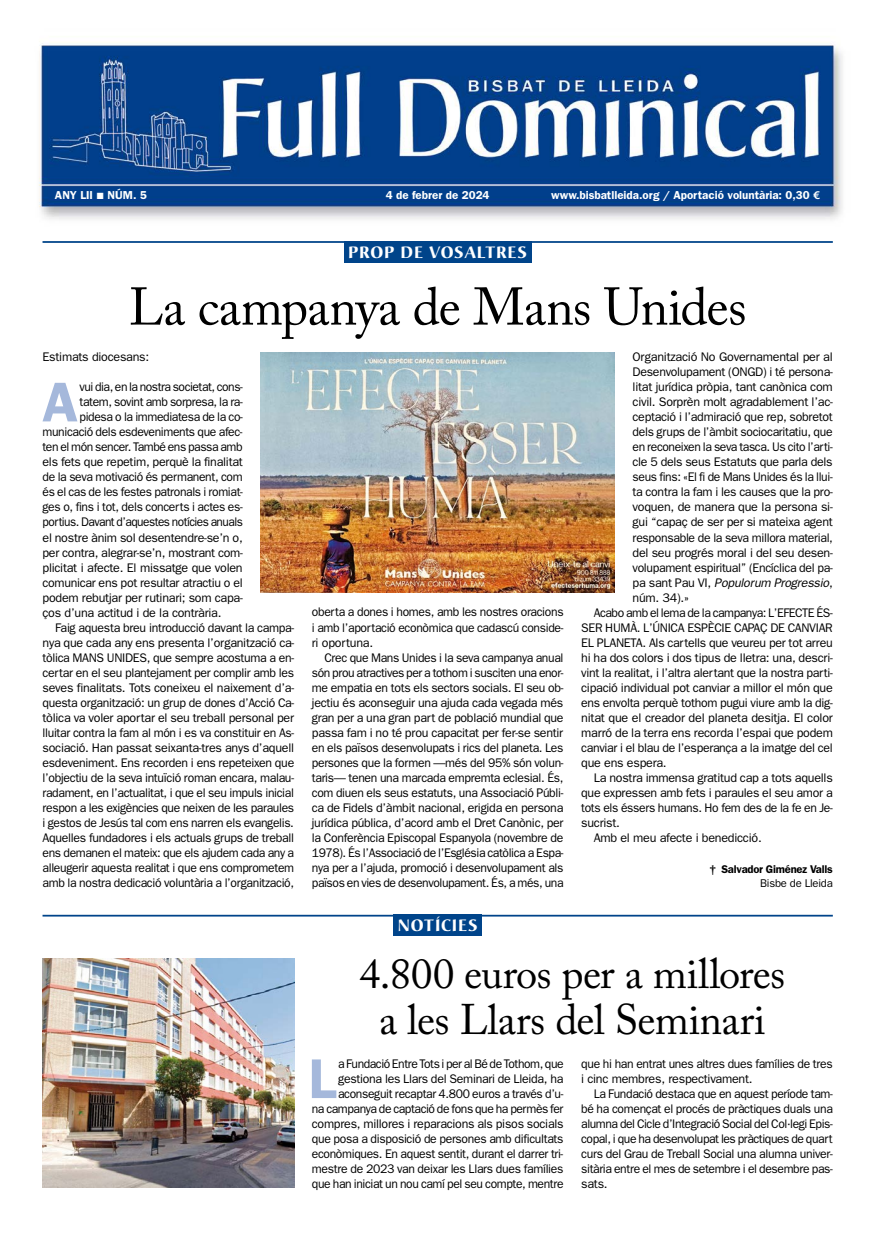
<style>
.page{position:relative;width:886px;height:1241px;background:#fff}
.page>*{position:absolute;margin:0;border:0;box-sizing:border-box;transform-origin:0 0}
.t1{font:600 56.25px "Franklin Gothic";color:#a5b8db}
.t2{font:52.5px "Adobe Caslon Pro";letter-spacing:-.02em;color:#000}
.t3{font:42.5px/46.2px "Adobe Caslon Pro";letter-spacing:-.01em;color:#000;text-align:center}
.t4{font:700 16.25px "Christiana";letter-spacing:.05em;color:#fff}
.t5{font:12.5px/15px "Franklin Gothic";letter-spacing:-.025em;color:#000;text-align:justify}
.t6{font:12.5px "Franklin Gothic";letter-spacing:-.045em;color:#000;scale:.95 1}
.t7{font:italic 12.5px "Franklin Gothic";letter-spacing:-.02em;color:#000}
.t8{font:600 11.5px "Franklin Gothic";color:#fff}
.t9{font:600 11.25px "Franklin Gothic";letter-spacing:-.02em;color:#000}
.t10{font:11.25px "Franklin Gothic";letter-spacing:-.02em;color:#000}
.s1{font-family:"European Pi Three";font-weight:400;font-size:9px}
.s2{font-family:"Euro Sans ITC";font-weight:700}
.s3{font-style:normal}
</style>
<div class="page">
<img style="left:39px;top:43px;width:804px;height:177px">
<div style="left:344px;top:241px;width:187px;height:21px;background:#00448a"></div>
<hr style="left:43px;top:241px;width:790px;height:2px;background:#00448a">
<div style="left:393px;top:914px;width:89px;height:21px;background:#00448a"></div>
<hr style="left:43px;top:914px;width:790px;height:2px;background:#00448a">
<img style="left:260px;top:353px;width:355px;height:239px">
<img style="left:43px;top:958px;width:251px;height:229px">
<p class="t8" style="left:55px;top:188px;width:93px">ANY LII <span class="s1">L</span> NÚM. 5</p>
<p class="t8" style="left:386px;top:188px;width:105px">4 de febrer de 2024</p>
<p class="t8" style="left:551px;top:188px;width:271px">www.bisbatlleida.org / Aportació voluntària: 0,30 <span class="s2">E</span></p>
<h3 class="t4" style="left:348px;top:241px;width:180px">PROP DE VOSALTRES</h3>
<h2 class="t2" style="left:129px;top:276px;width:619px">La campanya de Mans Unides</h2>
<p class="t5" style="left:43px;top:349px;width:108px">Estimats diocesans:</p>
<h1 class="t1" style="left:42px;top:369px;width:37px">A</h1>
<p class="t5" style="left:80px;top:379px;width:165px">vui dia, en la nostra societat, cons-</p>
<p class="t5" style="left:632px;top:349px;width:202px">Organització No Governamental per al</p>
<p class="t5" style="left:632px;top:364px;width:202px">Desenvolupament (ONGD) i té persona-</p>
<p class="t5" style="left:632px;top:379px;width:202px">litat jurídica pròpia, tant canònica com</p>
<p class="t5" style="left:632px;top:394px;width:202px">civil. Sorprèn molt agradablement l’ac-</p>
<p class="t5" style="left:632px;top:409px;width:202px">ceptació i l’admiració que rep, sobretot</p>
<p class="t5" style="left:632px;top:424px;width:202px">dels grups de l’àmbit sociocaritatiu, que</p>
<p class="t5" style="left:632px;top:439px;width:202px">en reconeixen la seva tasca. Us cito l’arti-</p>
<p class="t5" style="left:632px;top:454px;width:202px">cle 5 dels seus Estatuts que parla dels</p>
<p class="t5" style="left:632px;top:469px;width:202px">seus fins: «El fi de Mans Unides és la llui-</p>
<p class="t5" style="left:632px;top:484px;width:202px">ta contra la fam i les causes que la pro-</p>
<p class="t5" style="left:632px;top:499px;width:202px">voquen, de manera que la persona si-</p>
<p class="t5" style="left:632px;top:514px;width:202px">gui “capaç de ser per si mateixa agent</p>
<p class="t5" style="left:632px;top:529px;width:202px">responsable de la seva millora material,</p>
<p class="t5" style="left:632px;top:544px;width:202px">del seu progrés moral i del seu desen-</p>
<p class="t5" style="left:632px;top:559px;width:202px">volupament espiritual” (Encíclica del pa-</p>
<p class="t7" style="left:632px;top:575px;width:202px"><span class="s3">pa sant Pau VI,</span> Populorum Progressio<span class="s3">,</span></p>
<p class="t5" style="left:632px;top:589px;width:58px">núm. 34).»</p>
<p class="t5" style="left:594px;top:604px;width:241px">Acabo amb el lema de la campanya: L’EFECTE ÉS-</p>
<p class="t5" style="left:581px;top:619px;width:253px">SER HUMÀ. L’ÚNICA ESPÈCIE CAPAÇ DE CANVIAR</p>
<p class="t5" style="left:581px;top:634px;width:253px">EL PLANETA. Als cartells que veureu per tot arreu</p>
<p class="t5" style="left:581px;top:649px;width:253px">hi ha dos colors i dos tipus de lletra: una, descri-</p>
<p class="t5" style="left:581px;top:664px;width:253px">vint la realitat, i l’altra alertant que la nostra parti-</p>
<p class="t5" style="left:581px;top:679px;width:253px">cipació individual pot canviar a millor el món que</p>
<p class="t5" style="left:581px;top:694px;width:253px">ens envolta perquè tothom pugui viure amb la dig-</p>
<p class="t5" style="left:581px;top:709px;width:253px">nitat que el creador del planeta desitja. El color</p>
<p class="t5" style="left:581px;top:724px;width:253px">marró de la terra ens recorda l’espai que podem</p>
<p class="t5" style="left:581px;top:739px;width:253px">canviar i el blau de l’esperança a la imatge del cel</p>
<p class="t5" style="left:581px;top:754px;width:87px">que ens espera.</p>
<p class="t5" style="left:594px;top:769px;width:241px">La nostra immensa gratitud cap a tots aquells</p>
<p class="t5" style="left:581px;top:784px;width:253px">que expressen amb fets i paraules el seu amor a</p>
<p class="t5" style="left:581px;top:799px;width:253px">tots els éssers humans. Ho fem des de la fe en Je-</p>
<p class="t5" style="left:581px;top:814px;width:40px">sucrist.</p>
<p class="t5" style="left:594px;top:829px;width:169px">Amb el meu afecte i benedicció.</p>
<p class="t9" style="left:709px;top:862px;width:125px">† Salvador Giménez Valls</p>
<p class="t10" style="left:760px;top:876px;width:74px">Bisbe de Lleida</p>
<p class="t5" style="left:80px;top:394px;width:165px">tatem, sovint amb sorpresa, la ra-</p>
<p class="t5" style="left:80px;top:409px;width:165px">pidesa o la immediatesa de la co-</p>
<p class="t5" style="left:43px;top:424px;width:202px">municació dels esdeveniments que afec-</p>
<p class="t5" style="left:43px;top:439px;width:202px">ten el món sencer. També ens passa amb</p>
<p class="t5" style="left:43px;top:454px;width:202px">els fets que repetim, perquè la finalitat</p>
<p class="t5" style="left:43px;top:469px;width:202px">de la seva motivació és permanent, com</p>
<p class="t5" style="left:43px;top:484px;width:202px">és el cas de les festes patronals i romiat-</p>
<p class="t5" style="left:43px;top:499px;width:202px">ges o, fins i tot, dels concerts i actes es-</p>
<p class="t6" style="left:43px;top:515px;width:212px">portius. Davant d’aquestes notícies anuals</p>
<p class="t5" style="left:43px;top:529px;width:202px">el nostre ànim sol desentendre-se’n o,</p>
<p class="t5" style="left:43px;top:544px;width:202px">per contra, alegrar-se’n, mostrant com-</p>
<p class="t5" style="left:43px;top:559px;width:202px">plicitat i afecte. El missatge que volen</p>
<p class="t5" style="left:43px;top:574px;width:202px">comunicar ens pot resultar atractiu o el</p>
<p class="t5" style="left:43px;top:589px;width:202px">podem rebutjar per rutinari; som capa-</p>
<p class="t5" style="left:43px;top:604px;width:180px">ços d’una actitud i de la contrària.</p>
<p class="t5" style="left:55px;top:619px;width:241px">Faig aquesta breu introducció davant la campa-</p>
<p class="t5" style="left:43px;top:634px;width:253px">nya que cada any ens presenta l’organització ca-</p>
<p class="t5" style="left:43px;top:649px;width:253px">tòlica MANS UNIDES, que sempre acostuma a en-</p>
<p class="t5" style="left:43px;top:664px;width:253px">certar en el seu plantejament per complir amb les</p>
<p class="t5" style="left:43px;top:679px;width:253px">seves finalitats. Tots coneixeu el naixement d’a-</p>
<p class="t5" style="left:43px;top:694px;width:253px">questa organització: un grup de dones d’Acció Ca-</p>
<p class="t5" style="left:43px;top:709px;width:253px">tòlica va voler aportar el seu treball personal per</p>
<p class="t5" style="left:43px;top:724px;width:253px">lluitar contra la fam al món i es va constituir en As-</p>
<p class="t5" style="left:43px;top:739px;width:253px">sociació. Han passat seixanta-tres anys d’aquell</p>
<p class="t5" style="left:43px;top:754px;width:253px">esdeveniment. Ens recorden i ens repeteixen que</p>
<p class="t5" style="left:43px;top:769px;width:253px">l’objectiu de la seva intuïció roman encara, malau-</p>
<p class="t5" style="left:43px;top:784px;width:253px">radament, en l’actualitat, i que el seu impuls inicial</p>
<p class="t5" style="left:43px;top:799px;width:253px">respon a les exigències que neixen de les paraules</p>
<p class="t5" style="left:43px;top:814px;width:253px">i gestos de Jesús tal com ens narren els evangelis.</p>
<p class="t5" style="left:43px;top:829px;width:253px">Aquelles fundadores i els actuals grups de treball</p>
<p class="t5" style="left:43px;top:844px;width:253px">ens demanen el mateix: que els ajudem cada any a</p>
<p class="t5" style="left:43px;top:859px;width:253px">alleugerir aquesta realitat i que ens comprometem</p>
<p class="t5" style="left:43px;top:874px;width:253px">amb la nostra dedicació voluntària a l’organització,</p>
<p class="t5" style="left:312px;top:604px;width:253px">oberta a dones i homes, amb les nostres oracions i amb l’aportació econòmica que cadascú conside&shy;ri oportuna.</p>
<p class="t5" style="left:312px;top:649px;width:253px;text-indent:13px">Crec que Mans Unides i la seva campanya anual són prou atractives per a tothom i susciten una enor&shy;me empatia en tots els sectors socials. El seu ob&shy;jectiu és aconseguir una ajuda cada vegada més gran per a una gran part de població mundial que passa fam i no té prou capacitat per fer-se sentir en els països desenvolupats i rics del planeta. Les persones que la formen —més del 95% són volun&shy;taris— tenen una marcada empremta eclesial. És, com diuen els seus estatuts, una Associació Públi&shy;ca de Fidels d’àmbit nacional, erigida en persona jurídica pública, d’acord amb el Dret Canònic, per la Conferència Episcopal Espanyola (novembre de 1978). És l’Associació de l’Església catòlica a Espa&shy;nya per a l’ajuda, promoció i desenvolupament als països en vies de desenvolupament. És, a més, una</p>
<h3 class="t4" style="left:398px;top:915px;width:81px">NOTÍCIES</h3>
<h3 class="t3" style="left:359px;top:949px;width:428px">4.800 euros per a millores a les Llars del Seminari</h3>
<p class="t5" style="left:581px;top:1055px;width:253px">que hi han entrat unes altres dues famílies de tres i cinc membres, respectivament.</p>
<p class="t5" style="left:581px;top:1085px;width:253px;text-indent:13px">La Fundació destaca que en aquest període tam&shy;bé ha començat el procés de pràctiques duals una alumna del Cicle d’Integració Social del Col·legi Epis&shy;copal, i que ha desenvolupat les pràctiques de quart curs del Grau de Treball Social una alumna univer&shy;sitària entre el mes de setembre i el desembre pas&shy;sats.</p>
<p class="t5" style="left:312px;top:1055px;width:253px;text-align:right">a Fundació Entre Tots i per al Bé de Tothom, que gestiona les Llars del Seminari de Lleida, ha aconseguit recaptar 4.800 euros a través d’u-<br>na campanya de captació de fons que ha permès fer compres, millores i reparacions als pisos socials que posa a disposició de persones amb dificultats econòmiques. En aquest sentit, durant el darrer tri&shy;mestre de 2023 van deixar les Llars dues famílies que han iniciat un nou camí pel seu compte, mentre</p>
<h1 class="t1" style="left:309px;top:1045px;width:30px">L</h1>
</div>
